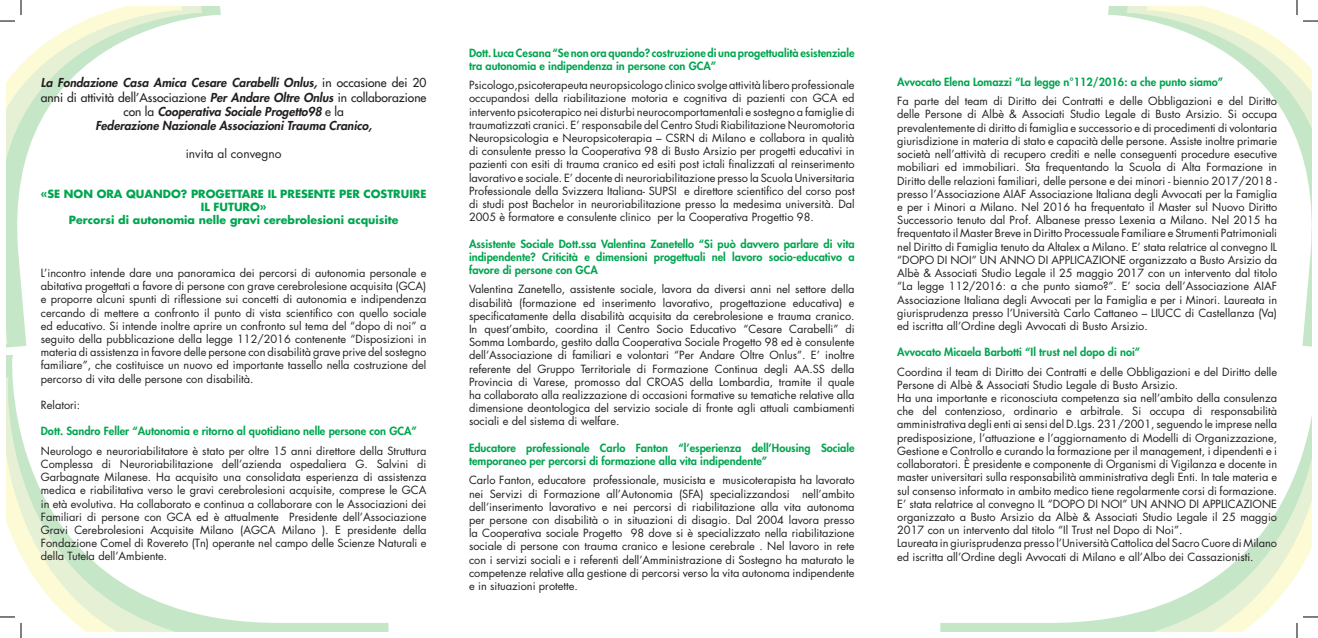
<style>
.page{position:relative;width:1318px;height:638px;background:#fff}
.page>*{position:absolute;margin:0;border:0;box-sizing:border-box;transform-origin:0 0}
.t1{font:italic 800 12px/14.4px "Futura";color:#231f20;text-align:center}
.t2{font:12px "Futura";color:#231f20}
.t3{font:11px/13.2px "Futura";color:#231f20;text-align:justify}
.t4{font:800 11px/13.2px "Futura";color:#00a54f}
.t5{font:700 11px/13.2px "Futura";color:#00a54f;text-align:center}
.s1{font-weight:400;font-style:normal}
</style>
<div class="page">
<svg style="left:7px;top:7px;width:195px;height:339px"></svg>
<svg style="left:7px;top:7px;width:175px;height:337px"></svg>
<svg style="left:7px;top:7px;width:165px;height:326px"></svg>
<svg style="left:7px;top:411px;width:357px;height:219px"></svg>
<svg style="left:1146px;top:7px;width:165px;height:337px"></svg>
<svg style="left:1156px;top:7px;width:155px;height:326px"></svg>
<svg style="left:964px;top:421px;width:347px;height:209px"></svg>
<svg style="left:1303px;top:20px;width:15px;height:2px"></svg>
<svg style="left:1303px;top:616px;width:15px;height:1px"></svg>
<svg style="left:0;top:0;width:22px;height:22px"></svg>
<svg style="left:0;top:616px;width:22px;height:21px"></svg>
<svg style="left:1296px;top:0;width:1px;height:15px"></svg>
<svg style="left:1296px;top:622px;width:1px;height:15px"></svg>
<p class="t1" style="left:41px;top:75px;width:387px">La Fondazione Casa Amica Cesare Carabelli Onlus, <span class="s1">in occasione dei 20 anni di attività dell’Associazione</span> Per Andare Oltre Onlus <span class="s1">in collaborazione con la</span> Cooperativa Sociale Progetto98 <span class="s1">e la<br></span>Federazione Nazionale Associazioni Trauma Cranico,</p>
<p class="t2" style="left:186px;top:146px;width:97px">invita al convegno</p>
<p class="t5" style="left:41px;top:187px;width:387px">«SE NON ORA QUANDO? PROGETTARE IL PRESENTE PER COSTRUIRE<br>IL FUTURO»<br>Percorsi di autonomia nelle gravi cerebrolesioni acquisite</p>
<p class="t3" style="left:41px;top:266px;width:387px">L’incontro intende dare una panoramica dei percorsi di autonomia personale e abitativa progettati a favore di persone con grave cerebrolesione acquisita (GCA) e proporre alcuni spunti di riflessione sui concetti di autonomia e indipendenza cercando di mettere a confronto il punto di vista scientifico con quello sociale ed educativo. Si intende inoltre aprire un confronto sul tema del “dopo di noi” a seguito della pubblicazione della legge 112/2016 contenente “Disposizioni in materia di assistenza in favore delle persone con disabilità grave prive del sostegno familiare”, che costituisce un nuovo ed importante tassello nella costruzione del percorso di vita delle persone con disabilità.</p>
<p class="t3" style="left:41px;top:398px;width:41px">Relatori:</p>
<p class="t4" style="left:41px;top:424px;width:377px">Dott. Sandro Feller “Autonomia e ritorno al quotidiano nelle persone con GCA”</p>
<p class="t3" style="left:41px;top:444px;width:387px">Neurologo e neuroriabilitatore è stato per oltre 15 anni direttore della Struttura Complessa di Neuroriabilitazione dell’azienda ospedaliera G. Salvini di Garbagnate Milanese. Ha acquisito una consolidata esperienza di assistenza medica e riabilitativa verso le gravi cerebrolesioni acquisite, comprese le GCA in età evolutiva. Ha collaborato e continua a collaborare con le Associazioni dei Familiari di persone con GCA ed è attualmente Presidente dell’Associazione Gravi Cerebrolesioni Acquisite Milano (AGCA Milano ). E presidente della Fondazione Comel di Rovereto (Tn) operante nel campo delle Scienze Naturali e della Tutela dell’Ambiente.</p>
<p class="t4" style="left:469px;top:46px;width:387px">Dott. Luca Cesana “Se non ora quando? costruzione di una progettualità esistenziale tra autonomia e indipendenza in persone con GCA”</p>
<p class="t3" style="left:469px;top:78px;width:387px">Psicologo,psicoterapeuta neuropsicologo clinico svolge attività libero professionale occupandosi della riabilitazione motoria e cognitiva di pazienti con GCA ed intervento psicoterapico nei disturbi neurocomportamentali e sostegno a famiglie di traumatizzati cranici. E’ responsabile del Centro Studi Riabilitazione Neuromotoria Neuropsicologia e Neuropsicoterapia – CSRN di Milano e collabora in qualità di consulente presso la Cooperativa 98 di Busto Arsizio per progetti educativi in pazienti con esiti di trauma cranico ed esiti post ictali finalizzati al reinserimento lavorativo e sociale. E’ docente di neuroriabilitazione presso la Scuola Universitaria Professionale della Svizzera Italiana- SUPSI e direttore scientifico del corso post di studi post Bachelor in neuroriabilitazione presso la medesima università. Dal 2005 è formatore e consulente clinico per la Cooperativa Progettio 98.</p>
<p class="t4" style="left:469px;top:237px;width:387px;text-align:justify">Assistente Sociale Dott.ssa Valentina Zanetello “Si può davvero parlare di vita indipendente? Criticità e dimensioni progettuali nel lavoro socio-educativo a favore di persone con GCA</p>
<p class="t3" style="left:469px;top:282px;width:387px">Valentina Zanetello, assistente sociale, lavora da diversi anni nel settore della disabilità (formazione ed inserimento lavorativo, progettazione educativa) e specificatamente della disabilità acquisita da cerebrolesione e trauma cranico.<br>In quest’ambito, coordina il Centro Socio Educativo “Cesare Carabelli” di Somma Lombardo, gestito dalla Cooperativa Sociale Progetto 98 ed è consulente dell’Associazione di familiari e volontari “Per Andare Oltre Onlus”. E’ inoltre referente del Gruppo Territoriale di Formazione Continua degli AA.SS della Provincia di Varese, promosso dal CROAS della Lombardia, tramite il quale ha collaborato alla realizzazione di occasioni formative su tematiche relative alla dimensione deontologica del servizio sociale di fronte agli attuali cambiamenti sociali e del sistema di welfare.</p>
<p class="t4" style="left:469px;top:441px;width:387px">Educatore professionale Carlo Fanton “l’esperienza dell’Housing Sociale temporaneo per percorsi di formazione alla vita indipendente”</p>
<p class="t3" style="left:469px;top:473px;width:387px">Carlo Fanton, educatore professionale, musicista e musicoterapista ha lavorato nei Servizi di Formazione all’Autonomia (SFA) specializzandosi nell’ambito dell’inserimento lavorativo e nei percorsi di riabilitazione alla vita autonoma per persone con disabilità o in situazioni di disagio. Dal 2004 lavora presso la Cooperativa sociale Progetto 98 dove si è specializzato nella riabilitazione sociale di persone con trauma cranico e lesione cerebrale . Nel lavoro in rete con i servizi sociali e i referenti dell’Amministrazione di Sostegno ha maturato le competenze relative alla gestione di percorsi verso la vita autonoma indipendente e in situazioni protette.</p>
<p class="t4" style="left:897px;top:75px;width:328px">Avvocato Elena Lomazzi “La legge n°112/2016: a che punto siamo”</p>
<p class="t3" style="left:897px;top:95px;width:381px">Fa parte del team di Diritto dei Contratti e delle Obbligazioni e del Diritto delle Persone di Albè &amp; Associati Studio Legale di Busto Arsizio. Si occupa prevalentemente di diritto di famiglia e successorio e di procedimenti di volontaria giurisdizione in materia di stato e capacità delle persone. Assiste inoltre primarie società nell’attività di recupero crediti e nelle conseguenti procedure esecutive mobiliari ed immobiliari. Sta frequentando la Scuola di Alta Formazione in Diritto delle relazioni familiari, delle persone e dei minori - biennio 2017/2018 - presso l’Associazione AIAF Associazione Italiana degli Avvocati per la Famiglia e per i Minori a Milano. Nel 2016 ha frequentato il Master sul Nuovo Diritto Successorio tenuto dal Prof. Albanese presso Lexenia a Milano. Nel 2015 ha frequentato il Master Breve in Diritto Processuale Familiare e Strumenti Patrimoniali nel Diritto di Famiglia tenuto da Altalex a Milano. E’ stata relatrice al convegno IL “DOPO DI NOI” UN ANNO DI APPLICAZIONE organizzato a Busto Arsizio da Albè &amp; Associati Studio Legale il 25 maggio 2017 con un intervento dal titolo “La legge 112/2016: a che punto siamo?”. E’ socia dell’Associazione AIAF Associazione Italiana degli Avvocati per la Famiglia e per i Minori. Laureata in giurisprudenza presso l’Università Carlo Cattaneo – LIUCC di Castellanza (Va) ed iscritta all’Ordine degli Avvocati di Busto Arsizio.</p>
<p class="t4" style="left:897px;top:345px;width:245px">Avvocato Micaela Barbotti “Il trust nel dopo di noi”</p>
<p class="t3" style="left:897px;top:365px;width:381px;text-align:left">Coordina il team di Diritto dei Contratti e delle Obbligazioni e del Diritto delle Persone di Albè &amp; Associati Studio Legale di Busto Arsizio.<br>Ha una importante e riconosciuta competenza sia nell’ambito della consulenza che del contenzioso, ordinario e arbitrale. Si occupa di responsabilità amministrativa degli enti ai sensi del D.Lgs. 231/2001, seguendo le imprese nella predisposizione, l’attuazione e l’aggiornamento di Modelli di Organizzazione, Gestione e Controllo e curando la formazione per il management, i dipendenti e i collaboratori. È presidente e componente di Organismi di Vigilanza e docente in master universitari sulla responsabilità amministrativa degli Enti. In tale materia e sul consenso informato in ambito medico tiene regolarmente corsi di formazione.<br>E’ stata relatrice al convegno IL “DOPO DI NOI” UN ANNO DI APPLICAZIONE organizzato a Busto Arsizio da Albè &amp; Associati Studio Legale il 25 maggio 2017 con un intervento dal titolo “Il Trust nel Dopo di Noi”.<br>Laureata in giurisprudenza presso l’Università Cattolica del Sacro Cuore di Milano ed iscritta all’Ordine degli Avvocati di Milano e all’Albo dei Cassazionisti.</p>
</div>
